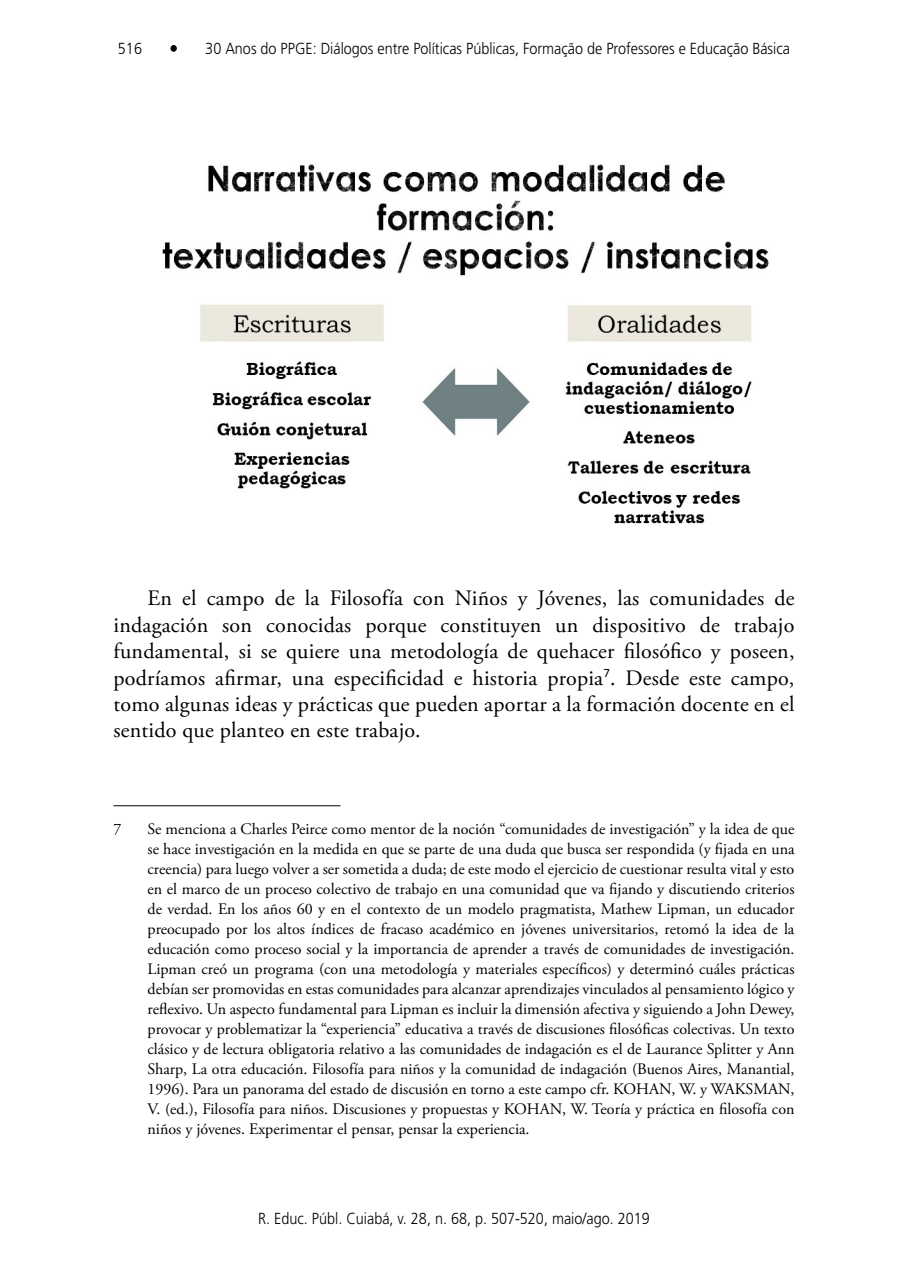
<style>
.page{position:relative;width:908px;height:1276px;background:#fff}
.page>*{position:absolute;margin:0;border:0;box-sizing:border-box;transform-origin:0 0}
._00_CORPO_Texto_EDUC{font:22px/26.4px "Adobe Garamond Pro";letter-spacing:.01em;color:#000;text-align:justify}
._03_NOTARODAPE_EDUCA{font:16px/20px "Adobe Garamond Pro";color:#000;text-align:justify}
.t1{font:300 16px "Frutiger LT Std";color:#000;scale:.9 1}
</style>
<div class="page">
<div style="left:170px;top:45px;width:7px;height:7px;border:1px solid #000;border-radius:50%"></div>
<hr style="left:113px;top:805px;width:227px;height:1px;background:#000">
<img style="left:162px;top:164px;width:607px;height:360px">
<p class="t1" style="left:118px;top:39px;width:28px">516</p>
<p class="t1" style="left:170px;top:39px;width:690px">• 30 Anos do PPGE: Diálogos entre Políticas Públicas, Formação de Professores e Educação Básica</p>
<p class="_00_CORPO_Texto_EDUC" style="left:113px;top:586px;width:682px;text-indent:34px">En el campo de la Filosofía con Niños y Jóvenes, las comunidades de indagación son conocidas porque constituyen un dispositivo de trabajo fundamental, si se quiere una metodología de quehacer filosófico y poseen, podríamos afirmar, una especificidad e historia propia<sup>7</sup>. Desde este campo, tomo algunas ideas y prácticas que pueden aportar a la formación docente en el sentido que planteo en este trabajo.</p>
<p class="_03_NOTARODAPE_EDUCA" style="left:113px;top:819px;width:9px">7</p>
<p class="_03_NOTARODAPE_EDUCA" style="left:147px;top:819px;width:648px">Se menciona a Charles Peirce como mentor de la noción “comunidades de investigación” y la idea de que se hace investigación en la medida en que se parte de una duda que busca ser respondida (y fijada en una creencia) para luego volver a ser sometida a duda; de este modo el ejercicio de cuestionar resulta vital y esto en el marco de un proceso colectivo de trabajo en una comunidad que va fijando y discutiendo criterios de verdad. En los años 60 y en el contexto de un modelo pragmatista, Mathew Lipman, un educador preocupado por los altos índices de fracaso académico en jóvenes universitarios, retomó la idea de la educación como proceso social y la importancia de aprender a través de comunidades de investigación.<br>Lipman creó un programa (con una metodología y materiales específicos) y determinó cuáles prácticas debían ser promovidas en estas comunidades para alcanzar aprendizajes vinculados al pensamiento lógico y reflexivo. Un aspecto fundamental para Lipman es incluir la dimensión afectiva y siguiendo a John Dewey, provocar y problematizar la “experiencia” educativa a través de discusiones filosóficas colectivas. Un texto clásico y de lectura obligatoria relativo a las comunidades de indagación es el de Laurance Splitter y Ann Sharp, La otra educación. Filosofía para niños y la comunidad de indagación (Buenos Aires, Manantial, 1996). Para un panorama del estado de discusión en torno a este campo cfr. KOHAN, W. y WAKSMAN, V. (ed.), Filosofía para niños. Discusiones y propuestas y KOHAN, W. Teoría y práctica en filosofía con niños y jóvenes. Experimentar el pensar, pensar la experiencia.</p>
<p class="t1" style="left:258px;top:1210px;width:436px">R. Educ. Públ. Cuiabá, v. 28, n. 68, p. 507-520, maio/ago. 2019</p>
</div>
